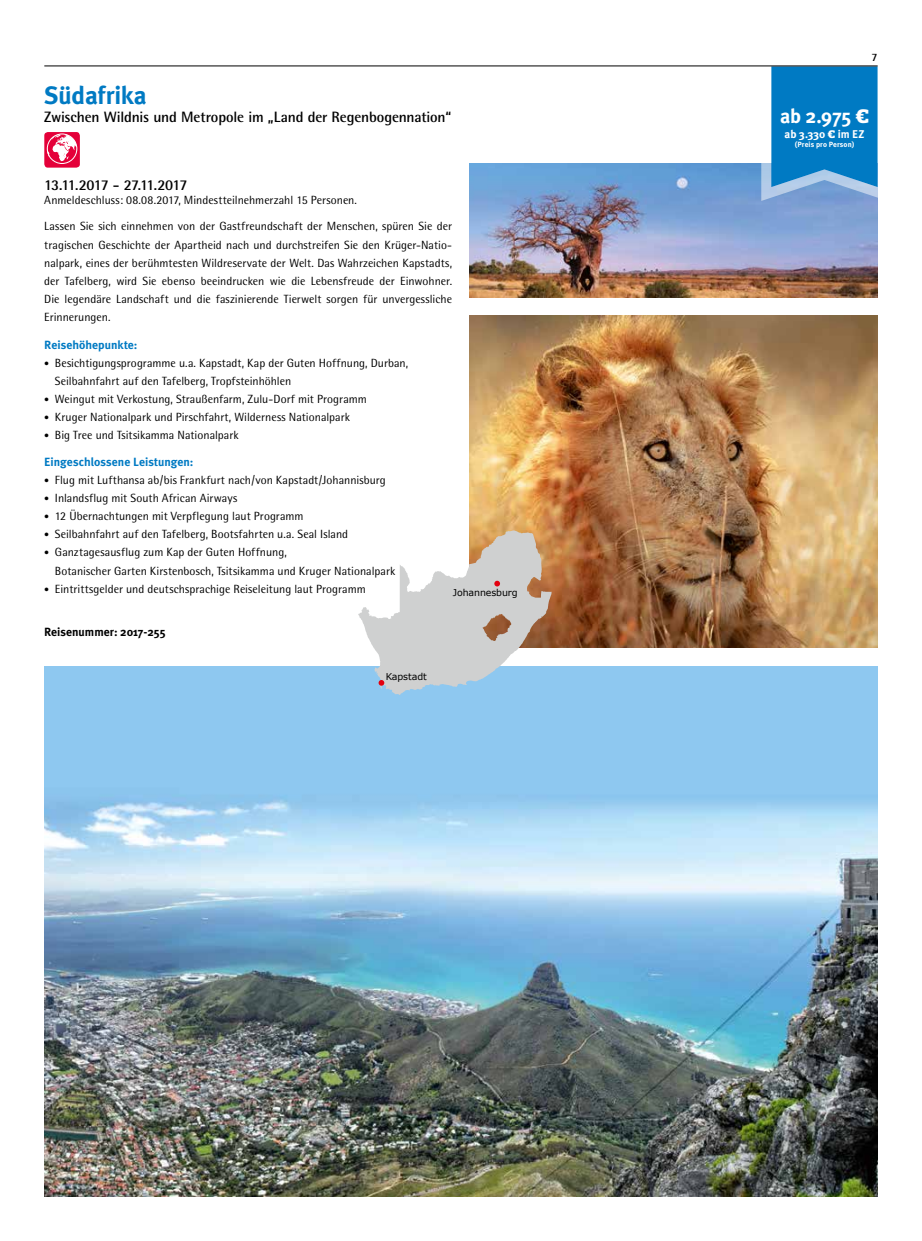
<style>
.page{position:relative;width:922px;height:1241px;background:#fff}
.page>*{position:absolute;margin:0;border:0;box-sizing:border-box;transform-origin:0 0}
.t1{font:700 25px "Meta Plus";letter-spacing:-.015em;color:#007ac3}
.t2{font:700 20px "Meta Plus";color:#fff}
.t3{font:700 15px "Rotis Semi Sans";letter-spacing:-.015em;color:#000}
.t4{font:700 15px "Rotis Semi Sans";letter-spacing:-.06em;color:#000}
.t5{font:11.88px/18.1px "Rotis Semi Sans";color:#000}
.t6{font:700 11.88px "Meta Plus";letter-spacing:.005em;color:#007ac3}
.t7{font:700 11.88px "Meta Plus";color:#000}
.t8{font:700 11.25px "Meta Plus";color:#fff}
.t9{font:700 11.25px "Rotis Semi Sans";color:#000}
.t10{font:9.38px "Verdana";letter-spacing:-.01em;color:#000}
.t11{font:700 7.5px "Meta Plus";letter-spacing:.015em;color:#fff}
.s1{font-size:10px}
.s2{font-family:"Prelo Slab";font-weight:900}
</style>
<div class="page">
<img style="left:44px;top:666px;width:833px;height:530px">
<img style="left:469px;top:163px;width:408px;height:135px">
<svg style="left:759px;top:65px;width:119px;height:137px;background:#2f8ecb"></svg>
<img style="left:469px;top:315px;width:408px;height:333px">
<hr style="left:44px;top:66px;width:833px;height:1px;background:#000">
<div style="left:43px;top:131px;width:38px;height:38px;background:#e40039;border-radius:5px"></div>
<div style="left:42px;top:129px;width:40px;height:41px;border:3px solid #fff;border-radius:5px"></div>
<svg style="left:47px;top:134px;width:30px;height:29px"></svg>
<div style="left:47px;top:134px;width:30px;height:30px;border:1px solid #fff;border-radius:50%"></div>
<svg style="left:358px;top:530px;width:193px;height:164px"></svg>
<h1 class="t1" style="left:44px;top:81px;width:104px">Südafrika</h1>
<p class="t3" style="left:44px;top:107px;width:408px">Zwischen Wildnis und Metropole im „Land der Regenbogennation“</p>
<p class="t4" style="left:44px;top:176px;width:144px">13.11.2017 - 27.11.2017</p>
<p class="t5" style="left:44px;top:191px;width:314px">Anmeldeschluss: 08.08.2017, Mindestteilnehmerzahl 15 Personen.</p>
<p class="t5" style="left:44px;top:217px;width:409px;text-align:justify">Lassen Sie sich einnehmen von der Gastfreundschaft der Menschen, spüren Sie der tragischen Geschichte der Apartheid nach und durchstreifen Sie den Krüger-Natio&shy;nalpark, eines der berühmtesten Wildreservate der Welt. Das Wahrzeichen Kapstadts, der Tafelberg, wird Sie ebenso beeindrucken wie die Lebensfreude der Einwohner.<br>Die legendäre Landschaft und die faszinierende Tierwelt sorgen für unvergessliche Erinnerungen.</p>
<p class="t6" style="left:44px;top:337px;width:95px">Reisehöhepunkte:</p>
<p class="t5" style="left:55px;top:353px;width:355px;text-indent:-11px"><span class="s1">•</span> Besichtigungsprogramme u.a. Kapstadt, Kap der Guten Hoffnung, Durban,<br>Seilbahnfahrt auf den Tafelberg, Tropfsteinhöhlen</p>
<p class="t5" style="left:44px;top:390px;width:324px"><span class="s1">•</span> Weingut mit Verkostung, Straußenfarm, Zulu-Dorf mit Programm</p>
<p class="t5" style="left:44px;top:408px;width:307px"><span class="s1">•</span> Kruger Nationalpark und Pirschfahrt, Wilderness Nationalpark</p>
<p class="t5" style="left:44px;top:426px;width:196px"><span class="s1">•</span> Big Tree und Tsitsikamma Nationalpark</p>
<p class="t6" style="left:44px;top:454px;width:151px">Eingeschlossene Leistungen:</p>
<p class="t5" style="left:44px;top:470px;width:343px"><span class="s1">•</span> Flug mit Lufthansa ab/bis Frankfurt nach/von Kapstadt/Johannisburg</p>
<p class="t5" style="left:44px;top:488px;width:194px"><span class="s1">•</span> Inlandsflug mit South African Airways</p>
<p class="t5" style="left:44px;top:507px;width:261px"><span class="s1">•</span> 12 Übernachtungen mit Verpflegung laut Programm</p>
<p class="t5" style="left:44px;top:525px;width:305px"><span class="s1">•</span> Seilbahnfahrt auf den Tafelberg, Bootsfahrten u.a. Seal Island</p>
<p class="t5" style="left:55px;top:543px;width:342px;text-indent:-11px"><span class="s1">•</span> Ganztagesausflug zum Kap der Guten Hoffnung,<br>Botanischer Garten Kirstenbosch, Tsitsikamma und Kruger Nationalpark</p>
<p class="t5" style="left:44px;top:579px;width:323px"><span class="s1">•</span> Eintrittsgelder und deutschsprachige Reiseleitung laut Programm</p>
<p class="t7" style="left:44px;top:625px;width:123px">Reisenummer: 2017-255</p>
<p class="t10" style="left:386px;top:670px;width:42px">Kapstadt</p>
<p class="t10" style="left:453px;top:586px;width:66px">Johannesburg</p>
<p class="t9" style="left:871px;top:50px;width:8px">7</p>
<h2 class="t2" style="left:780px;top:104px;width:90px">ab 2.975 <span class="s2">€</span></h2>
<p class="t8" style="left:784px;top:127px;width:81px">ab 3.330 <span class="s2">€</span> im EZ</p>
<p class="t11" style="left:794px;top:139px;width:61px">(Preis pro Person)</p>
</div>
